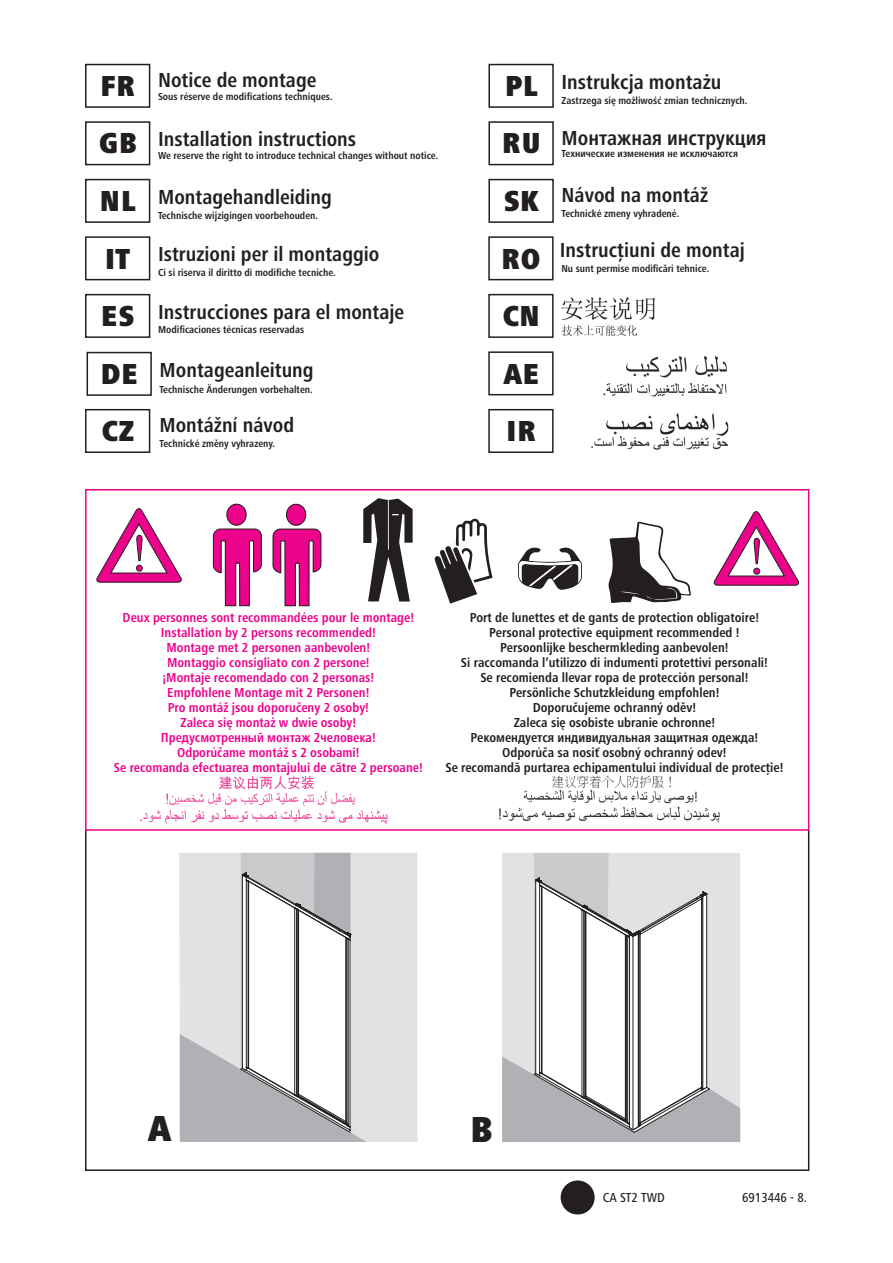
<style>
.page{position:relative;width:893px;height:1263px;background:#fff}
.page>*{position:absolute;margin:0;border:0;box-sizing:border-box;transform-origin:0 0}
.t1{font:900 condensed 37.5px "Frutiger Next LTW1 G";color:#231f20}
.t2{font:900 condensed 30px/57.4px "Frutiger Next LTW1 G";letter-spacing:.015em;color:#231f20}
.t3{font:700 condensed 21px "Frutiger Next LTW1 G";color:#231f20}
.t4{font:700 condensed 13.5px/15.1px "Frutiger Next LTW1 G";color:#231f20;text-align:center}
.t5{font:700 condensed 13.5px/15px "Frutiger Next LTW1 G";color:#ed028c;text-align:center}
.t6{font:500 condensed 13.5px "Frutiger Next LTW1 G";color:#231f20}
.t7{font:700 condensed 10.5px "Frutiger Next LTW1 G";color:#231f20}
.s1{font-weight:900;font-size:30px}
</style>
<div class="page">
<div style="left:87px;top:352px;width:65px;height:44px;border:2px solid #231f20"></div>
<div style="left:85px;top:64px;width:65px;height:44px;border:2px solid #231f20"></div>
<div style="left:85px;top:121px;width:65px;height:44px;border:2px solid #231f20"></div>
<div style="left:85px;top:179px;width:65px;height:44px;border:2px solid #231f20"></div>
<div style="left:85px;top:236px;width:65px;height:44px;border:2px solid #231f20"></div>
<div style="left:85px;top:294px;width:65px;height:44px;border:2px solid #231f20"></div>
<div style="left:85px;top:409px;width:65px;height:44px;border:2px solid #231f20"></div>
<div style="left:488px;top:64px;width:66px;height:44px;border:2px solid #231f20"></div>
<div style="left:488px;top:121px;width:66px;height:44px;border:2px solid #231f20"></div>
<div style="left:488px;top:179px;width:66px;height:44px;border:2px solid #231f20"></div>
<div style="left:488px;top:236px;width:66px;height:44px;border:2px solid #231f20"></div>
<div style="left:488px;top:294px;width:66px;height:44px;border:2px solid #231f20"></div>
<img style="left:561px;top:298px;width:93px;height:22px">
<img style="left:562px;top:325px;width:76px;height:11px">
<img style="left:626px;top:355px;width:101px;height:23px">
<img style="left:603px;top:382px;width:124px;height:14px">
<img style="left:606px;top:414px;width:123px;height:21px">
<img style="left:591px;top:436px;width:138px;height:13px">
<div style="left:488px;top:351px;width:66px;height:44px;border:2px solid #231f20"></div>
<div style="left:488px;top:409px;width:66px;height:44px;border:2px solid #231f20"></div>
<img style="left:219px;top:776px;width:95px;height:13px">
<img style="left:166px;top:791px;width:189px;height:16px">
<img style="left:140px;top:809px;width:248px;height:14px">
<img style="left:552px;top:775px;width:119px;height:13px">
<img style="left:523px;top:789px;width:174px;height:15px">
<img style="left:499px;top:806px;width:221px;height:16px">
<svg style="left:213px;top:504px;width:49px;height:102px"></svg>
<svg style="left:273px;top:504px;width:48px;height:102px"></svg>
<div style="left:85px;top:489px;width:724px;height:342px;border:2px solid #ed028c"></div>
<svg style="left:435px;top:519px;width:57px;height:85px"></svg>
<svg style="left:608px;top:522px;width:83px;height:81px"></svg>
<svg style="left:97px;top:508px;width:85px;height:74px"></svg>
<svg style="left:714px;top:511px;width:85px;height:74px"></svg>
<svg style="left:518px;top:548px;width:64px;height:42px"></svg>
<svg style="left:363px;top:498px;width:50px;height:103px"></svg>
<div style="left:561px;top:1180px;width:34px;height:34px;background:#231f20;border-radius:50%"></div>
<div style="left:179px;top:853px;width:238px;height:289px;background:#e1e2e4"></div>
<svg style="left:180px;top:853px;width:187px;height:289px"></svg>
<svg style="left:502px;top:853px;width:238px;height:289px"></svg>
<h2 class="t2" style="left:99px;top:57px;width:40px">FR<br>GB<br>NL<br>IT<br>ES</h2>
<h3 class="t3" style="left:158px;top:68px;width:160px">Notice de montage</h3>
<p class="t7" style="left:158px;top:91px;width:176px">Sous réserve de modifications techniques.</p>
<h3 class="t3" style="left:158px;top:127px;width:200px">Installation instructions</h3>
<p class="t7" style="left:158px;top:150px;width:282px">We reserve the right to introduce technical changes without notice.</p>
<h3 class="t3" style="left:158px;top:185px;width:175px">Montagehandleiding</h3>
<p class="t7" style="left:158px;top:210px;width:161px">Technische wijzigingen voorbehouden.</p>
<h3 class="t3" style="left:158px;top:242px;width:223px">Istruzioni per il montaggio</h3>
<p class="t7" style="left:158px;top:266px;width:179px">Ci si riserva il diritto di modifiche tecniche.</p>
<h3 class="t3" style="left:158px;top:300px;width:248px">Instrucciones para el montaje</h3>
<p class="t7" style="left:158px;top:324px;width:148px">Modificaciones técnicas reservadas</p>
<h3 class="t3" style="left:101px;top:358px;width:214px"><span class="s1">DE</span> Montageanleitung</h3>
<p class="t7" style="left:160px;top:383px;width:155px">Technische Änderungen vorbehalten.</p>
<h2 class="t2" style="left:501px;top:57px;width:41px;text-align:justify">PL RU SK RO CN</h2>
<h2 class="t2" style="left:503px;top:345px;width:37px">AE</h2>
<h2 class="t2" style="left:101px;top:402px;width:35px">CZ</h2>
<h3 class="t3" style="left:159px;top:413px;width:136px">Montážní návod</h3>
<h2 class="t2" style="left:506px;top:402px;width:31px">IR</h2>
<p class="t7" style="left:160px;top:437px;width:117px">Technické změny vyhrazeny.</p>
<h3 class="t3" style="left:561px;top:70px;width:161px">Instrukcja montażu</h3>
<p class="t7" style="left:561px;top:95px;width:187px">Zastrzega się możliwość zmian technicznych.</p>
<h3 class="t3" style="left:561px;top:126px;width:207px">Монтажная инструкция</h3>
<p class="t7" style="left:561px;top:148px;width:178px">Технические изменения не исключаются</p>
<h3 class="t3" style="left:561px;top:183px;width:148px">Návod na montáž</h3>
<p class="t7" style="left:561px;top:207px;width:119px">Technické zmeny vyhradené.</p>
<h3 class="t3" style="left:560px;top:238px;width:187px">Instrucţiuni de montaj</h3>
<p class="t7" style="left:561px;top:263px;width:150px">Nu sunt permise modificări tehnice.</p>
<p class="t5" style="left:114px;top:610px;width:310px">Deux personnes sont recommandées pour le montage!<br>Installation by 2 persons recommended!<br>Montage met 2 personen aanbevolen!<br>Montaggio consigliato con 2 persone!<br>¡Montaje recomendado con 2 personas!<br>Empfohlene Montage mit 2 Personen!<br>Pro montáž jsou doporučeny 2 osoby!<br>Zaleca się montaż w dwie osoby!<br>Предусмотренный монтаж 2человека!<br>Odporúčame montáž s 2 osobami!<br>Se recomanda efectuarea montajului de către 2 persoane!</p>
<p class="t4" style="left:461px;top:609px;width:308px">Port de lunettes et de gants de protection obligatoire!<br>Personal protective equipment recommended !<br>Persoonlijke beschermkleding aanbevolen!<br>Si raccomanda l’utilizzo di indumenti protettivi personali!<br>Se recomienda llevar ropa de protección personal!<br>Persönliche Schutzkleidung empfohlen!</p>
<p class="t4" style="left:445px;top:699px;width:340px">Doporučujeme ochranný oděv!<br>Zaleca się osobiste ubranie ochronne!<br>Рекомендуется индивидуальная защитная одежда!<br>Odporúča sa nosiť osobný ochranný odev!<br>Se recomandă purtarea echipamentului individual de protecţie!</p>
<h1 class="t1" style="left:148px;top:1107px;width:26px">A</h1>
<h1 class="t1" style="left:470px;top:1108px;width:24px">B</h1>
<p class="t6" style="left:603px;top:1189px;width:63px">CA ST2 TWD</p>
<p class="t6" style="left:742px;top:1189px;width:66px">6913446 - 8.</p>
</div>
